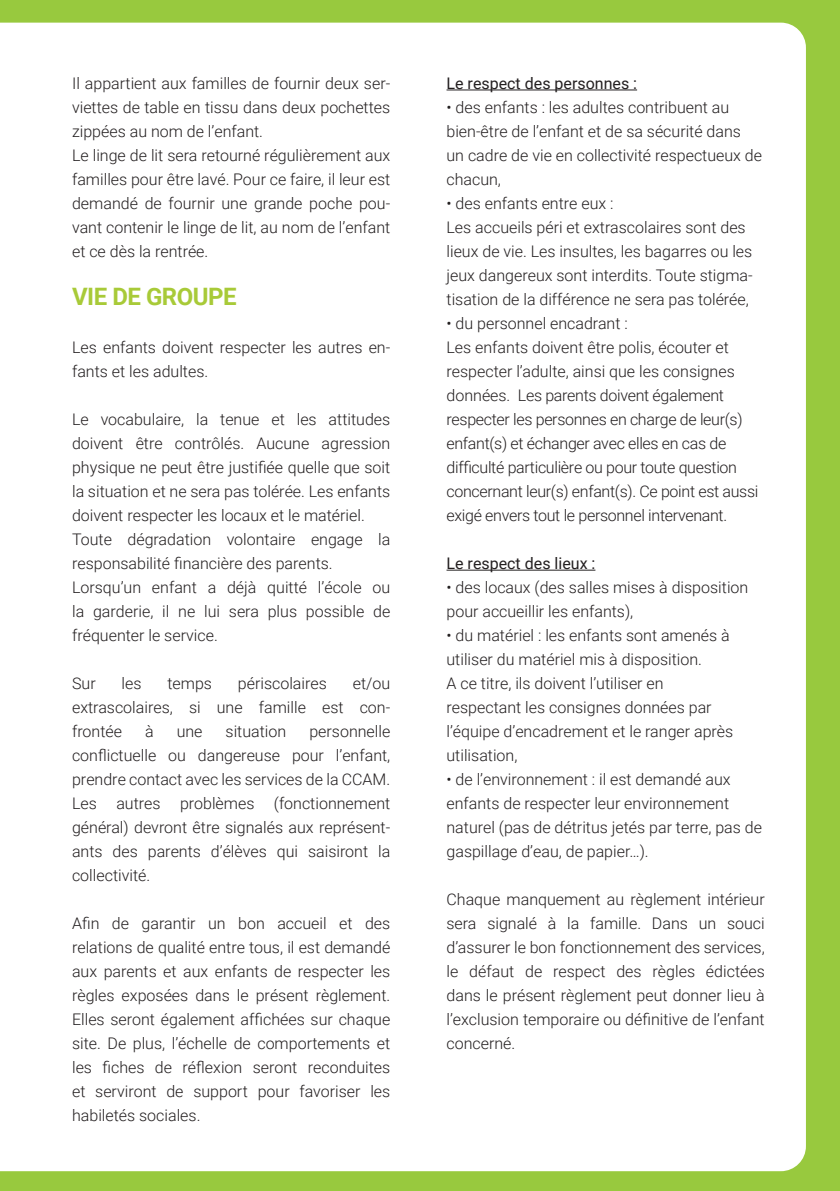
<style>
.page{position:relative;width:840px;height:1191px;background:#fff}
.page>*{position:absolute;margin:0;border:0;box-sizing:border-box;transform-origin:0 0}
.t1{font:700 24px "Roboto";letter-spacing:-.02em;color:#a8ca38}
.t2{font:300 16px/24px "Roboto";color:#231f20}
.t3{font:300 16px/24px "Roboto";letter-spacing:-.02em;color:#231f20}
.t4{font:16px "Roboto";color:#231f20}
</style>
<div class="page">
<div style="left:0;top:0;width:839px;height:1191px;background:#98c93e"></div>
<div style="left:0;top:23px;width:805px;height:1148px;background:#fff"></div>
<hr style="left:446px;top:90px;width:190px;height:1px;background:#231f20">
<hr style="left:446px;top:570px;width:149px;height:1px;background:#231f20">
<p class="t2" style="left:72px;top:70px;width:319px">Il appartient aux familles de fournir deux ser&shy;viettes de table en tissu dans deux pochettes zippées au nom de l’enfant.<br>Le linge de lit sera retourné régulièrement aux familles pour être lavé. Pour ce faire, il leur est demandé de fournir une grande poche pou&shy;vant contenir le linge de lit, au nom de l’enfant et ce dès la rentrée.</p>
<h1 class="t1" style="left:72px;top:279px;width:166px">VIE DE GROUPE</h1>
<p class="t2" style="left:72px;top:334px;width:319px">Les enfants doivent respecter les autres en&shy;fants et les adultes.</p>
<p class="t2" style="left:72px;top:406px;width:319px">Le vocabulaire, la tenue et les attitudes doivent être contrôlés. Aucune agression physique ne peut être justifiée quelle que soit la situation et ne sera pas tolérée. Les enfants doivent respecter les locaux et le matériel.<br>Toute dégradation volontaire engage la responsabilité financière des parents.<br>Lorsqu’un enfant a déjà quitté l’école ou la garderie, il ne lui sera plus possible de fréquenter le service.</p>
<p class="t2" style="left:72px;top:670px;width:25px">Sur</p>
<p class="t2" style="left:121px;top:670px;width:21px">les</p>
<p class="t2" style="left:167px;top:670px;width:46px">temps</p>
<p class="t2" style="left:238px;top:670px;width:90px">périscolaires</p>
<p class="t2" style="left:72px;top:670px;width:319px;text-align:justify;text-indent:280px">et/ou extrascolaires, si une famille est con&shy;frontée</p>
<p class="t2" style="left:72px;top:718px;width:319px;text-align:justify;text-indent:237px">personnelle conflictuelle ou dangereuse pour l’enfant, prendre contact avec les services de la CCAM.<br>Les autres problèmes (fonctionnement général) devront être signalés aux représent&shy;ants des parents d’élèves qui saisiront la collectivité.</p>
<p class="t2" style="left:72px;top:910px;width:319px;text-align:justify">Afin de garantir un bon accueil et des relations de qualité entre tous, il est demandé aux parents et aux enfants de respecter les règles exposées dans le présent règlement.<br>Elles seront également affichées sur chaque site. De plus, l’échelle de comportements et les fiches de réflexion seront reconduites et serviront de support pour favoriser les habiletés sociales.</p>
<p class="t2" style="left:145px;top:718px;width:10px">à</p>
<p class="t2" style="left:177px;top:718px;width:27px">une</p>
<p class="t2" style="left:225px;top:718px;width:62px">situation</p>
<p class="t4" style="left:446px;top:72px;width:192px">Le respect des personnes :</p>
<p class="t2" style="left:446px;top:94px;width:317px">• des enfants : les adultes contribuent au bien-être de l’enfant et de sa sécurité dans un cadre de vie en collectivité respectueux de chacun,</p>
<p class="t2" style="left:446px;top:190px;width:307px">• des enfants entre eux :<br>Les accueils péri et extrascolaires sont des lieux de vie. Les insultes, les bagarres ou les jeux dangereux sont interdits. Toute stigma&shy;tisation de la différence ne sera pas tolérée,</p>
<p class="t3" style="left:446px;top:310px;width:313px">• du personnel encadrant :<br>Les enfants doivent être polis, écouter et respecter l’adulte, ainsi que les consignes données. Les parents doivent également respecter les personnes en charge de leur(s) enfant(s) et échanger avec elles en cas de difficulté particulière ou pour toute question concernant leur(s) enfant(s). Ce point est aussi exigé envers tout le personnel intervenant.</p>
<p class="t4" style="left:446px;top:552px;width:150px">Le respect des lieux :</p>
<p class="t2" style="left:446px;top:574px;width:303px">• des locaux (des salles mises à disposition pour accueillir les enfants),</p>
<p class="t2" style="left:446px;top:622px;width:288px">• du matériel : les enfants sont amenés à utiliser du matériel mis à disposition.<br>A ce titre, ils doivent l’utiliser en respectant les consignes données par l’équipe d’encadrement et le ranger après utilisation,</p>
<p class="t2" style="left:446px;top:766px;width:317px">• de l’environnement : il est demandé aux enfants de respecter leur environnement naturel (pas de détritus jetés par terre, pas de gaspillage d’eau, de papier…).</p>
<p class="t2" style="left:446px;top:886px;width:319px;text-align:justify">Chaque manquement au règlement intérieur sera signalé à la famille. Dans un souci d’assurer le bon fonctionnement des services, le défaut de respect des règles édictées dans le présent règlement peut donner lieu à l’exclusion temporaire ou définitive de l’enfant concerné.</p>
</div>
